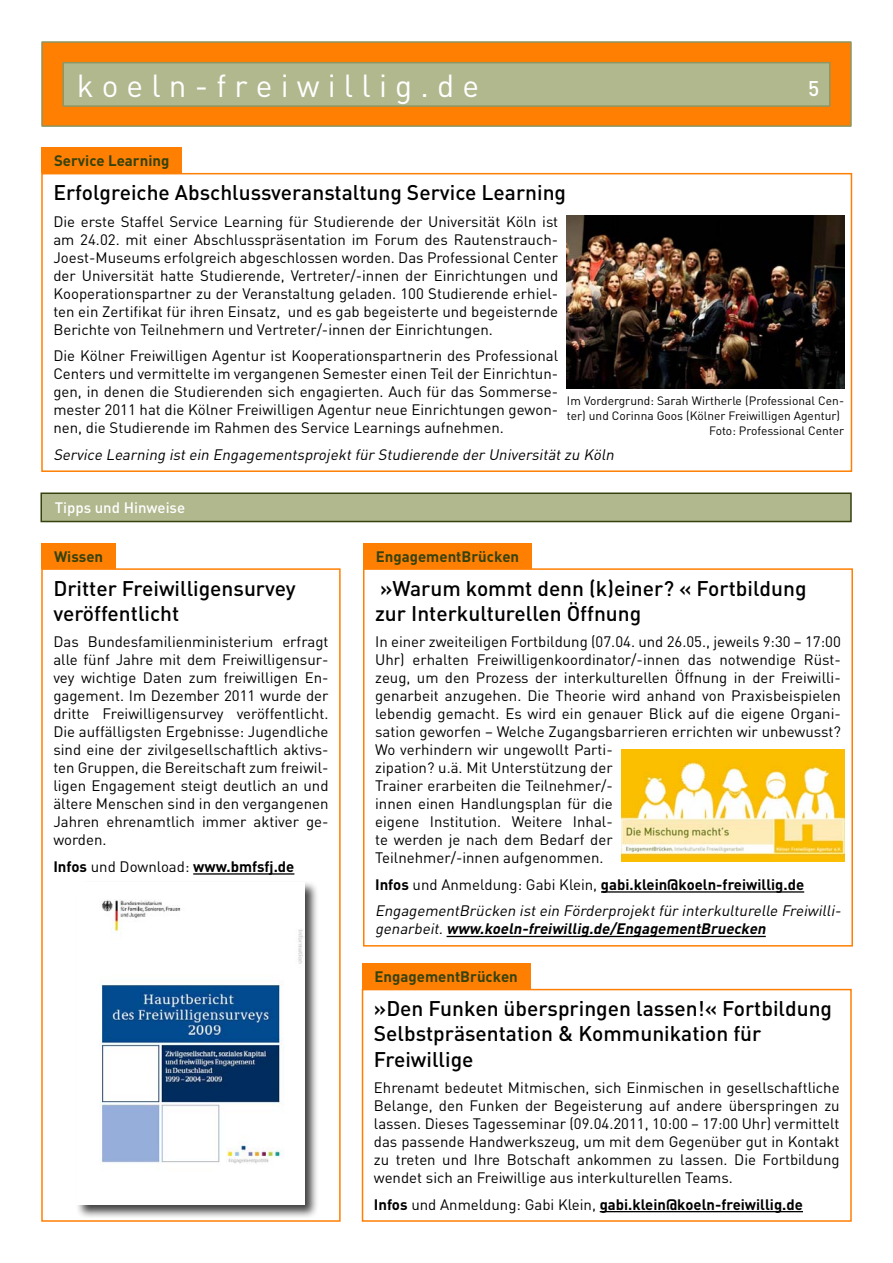
<style>
.page{position:relative;width:893px;height:1263px;background:#fff}
.page>*{position:absolute;margin:0;border:0;box-sizing:border-box;transform-origin:0 0}
.t1{font:31.5px "DIN";color:#fff}
.t2{font:500 21px/25.2px "DIN";color:#000}
.t3{font:500 21px "DIN";color:#fff}
.t4{font:15px/18px "DIN";color:#000;text-align:justify}
.t5{font:italic 15px/26.5px "DIN";color:#000}
.t6{font:700 15px "DIN";color:#000}
.t7{font:700 15px "DIN";color:#35420d}
.t8{font:italic 700 15px "DIN";color:#000}
.t9{font:500 15px "DIN";color:#fff}
.t10{font:12px "DIN";color:#000}
.s1{font-weight:400}
.s2{font-weight:700;font-style:normal}
.s3{font-style:normal}
</style>
<div class="page">
<div style="left:42px;top:42px;width:809px;height:84px;background:#ff7f02"></div>
<div style="left:41px;top:41px;width:811px;height:86px;border:2px solid #8c9662"></div>
<div style="left:63px;top:63px;width:767px;height:43px;background:#b1b88e"></div>
<div style="left:62px;top:62px;width:768px;height:45px;border:2px solid #8c9662"></div>
<div style="left:41px;top:543px;width:75px;height:25px;background:#ff7f02"></div>
<hr style="left:193px;top:873px;width:101px;height:2px;background:#000">
<div style="left:75px;top:880px;width:244px;height:339px;background:#000;opacity:.75"></div>
<img style="left:77px;top:882px;width:228px;height:322px">
<div style="left:41px;top:568px;width:300px;height:654px;border:2px solid #ff7f02"></div>
<div style="left:363px;top:543px;width:169px;height:25px;background:#ff7f02"></div>
<hr style="left:601px;top:891px;width:203px;height:2px;background:#000">
<hr style="left:447px;top:936px;width:319px;height:1px;background:#000">
<div style="left:363px;top:568px;width:490px;height:378px;border:2px solid #ff7f02"></div>
<div style="left:362px;top:963px;width:169px;height:26px;background:#ff7f02"></div>
<hr style="left:600px;top:1211px;width:203px;height:1px;background:#000">
<div style="left:362px;top:989px;width:490px;height:233px;border:2px solid #ff7f02"></div>
<div style="left:41px;top:493px;width:810px;height:28px;background:#b1b88e"></div>
<div style="left:40px;top:492px;width:812px;height:30px;border:2px solid #35420d"></div>
<img style="left:621px;top:749px;width:224px;height:112px">
<div style="left:41px;top:147px;width:141px;height:26px;background:#ff7f02"></div>
<div style="left:41px;top:173px;width:811px;height:299px;border:2px solid #ff7f02"></div>
<img style="left:567px;top:216px;width:277px;height:172px">
<h1 class="t1" style="left:77px;top:66px;width:404px">k o e l n - f r e i w i l l i g . d e</h1>
<h2 class="t3" style="left:808px;top:75px;width:13px">5</h2>
<p class="t7" style="left:54px;top:151px;width:117px">Service Learning</p>
<h2 class="t2" style="left:53px;top:179px;width:514px">Erfolgreiche Abschlussveranstaltung Service Learning</h2>
<p class="t4" style="left:53px;top:212px;width:506px">Die erste Staffel Service Learning für Studierende der Universität Köln ist am 24.02. mit einer Abschlusspräsentation im Forum des Rautenstrauch-Joest-Museums erfolgreich abgeschlossen worden. Das Professional Center der Universität hatte Studierende, Vertreter/-innen der Einrichtungen und Kooperationspartner zu der Veranstaltung geladen. 100 Studierende erhiel&shy;ten ein Zertifikat für ihren Einsatz, und es gab begeisterte und begeisternde Berichte von Teilnehmern und Vertreter/-innen der Einrichtungen.</p>
<p class="t4" style="left:53px;top:347px;width:506px">Die Kölner Freiwilligen Agentur ist Kooperationspartnerin des Professional Centers und vermittelte im vergangenen Semester einen Teil der Einrichtun&shy;gen, in denen die Studierenden sich engagierten. Auch für das Sommerse&shy;mester 2011 hat die Kölner Freiwilligen Agentur neue Einrichtungen gewon&shy;nen, die Studierende im Rahmen des Service Learnings aufnehmen.</p>
<p class="t5" style="left:53px;top:441px;width:565px">Service Learning istein Engagementsprojektfür Studierende der Universitätzu Köln</p>
<p class="t10" style="left:567px;top:393px;width:279px">Im Vordergrund: Sarah Wirtherle (Professional Cen-</p>
<p class="t10" style="left:567px;top:408px;width:275px">ter) und Corinna Goos (Kölner Freiwilligen Agentur)</p>
<p class="t10" style="left:709px;top:423px;width:136px">Foto: Professional Center</p>
<p class="t9" style="left:55px;top:498px;width:132px">Tipps und Hinweise</p>
<p class="t7" style="left:54px;top:547px;width:51px">Wissen</p>
<h2 class="t2" style="left:53px;top:575px;width:244px">Dritter Freiwilligensurvey veröffentlicht</h2>
<p class="t4" style="left:53px;top:633px;width:277px">Das Bundesfamilienministerium erfragt alle fünf Jahre mit dem Freiwilligensur&shy;vey wichtige Daten zum freiwilligen En&shy;gagement. Im Dezember 2011 wurde der dritte Freiwilligensurvey veröffentlicht.<br>Die auffälligsten Ergebnisse: Jugendliche sind eine der zivilgesellschaftlich aktivs&shy;ten Gruppen, die Bereitschaft zum freiwil&shy;ligen Engagement steigt deutlich an und ältere Menschen sind in den vergangenen Jahren ehrenamtlich immer aktiver ge&shy;worden.</p>
<p class="t6" style="left:53px;top:857px;width:243px">Infos <span class="s1">und Download:</span> www.bmfsfj.de</p>
<p class="t7" style="left:376px;top:547px;width:145px">EngagementBrücken</p>
<h2 class="t2" style="left:375px;top:575px;width:433px">»Warum kommt denn (k)einer? « Fortbildung zur Interkulturellen Öffnung</h2>
<p class="t4" style="left:375px;top:633px;width:467px;text-align:left">In einer zweiteiligen Fortbildung (07.04. und 26.05., jeweils 9:30 – 17:00<br>Uhr) erhalten Freiwilligenkoordinator/-innen das notwendige Rüst&shy;zeug, um den Prozess der interkulturellen Öffnung in der Freiwilli&shy;genarbeit anzugehen. Die Theorie wird anhand von Praxisbeispielen lebendig gemacht. Es wird ein genauer Blick auf die eigene Organi&shy;sation geworfen – Welche Zugangsbarrieren errichten wir unbewusst?<br>Wo verhindern wir ungewollt Parti-<br>zipation? u.ä. Mit Unterstützung der<br>Trainer erarbeiten die Teilnehmer/-<br>innen einen Handlungsplan für die<br>eigene Institution. Weitere Inhal-<br>te werden je nach dem Bedarf der<br>Teilnehmer/-innen aufgenommen.</p>
<p class="t5" style="left:375px;top:871px;width:470px"><span class="s2">Infos</span> <span class="s3">und Anmeldung: Gabi Klein,</span> <span class="s2">gabi.klein@koeln-freiwillig.de<br></span>EngagementBrücken istein Förderprojektfür interkulturelle Freiwilli-</p>
<p class="t8" style="left:375px;top:919px;width:395px"><span class="s1">genarbeit.</span>www.koeln-freiwillig.de/EngagementBruecken</p>
<p class="t7" style="left:375px;top:967px;width:145px">EngagementBrücken</p>
<h2 class="t2" style="left:374px;top:995px;width:460px">»Den Funken überspringen lassen!« Fortbildung<br>Selbstpräsentation &amp; Kommunikation für<br>Freiwillige</h2>
<p class="t4" style="left:374px;top:1078px;width:467px">Ehrenamt bedeutet Mitmischen, sich Einmischen in gesellschaftliche Belange, den Funken der Begeisterung auf andere überspringen zu lassen. Dieses Tagesseminar (09.04.2011, 10:00 – 17:00 Uhr) vermittelt das passende Handwerkszeug, um mit dem Gegenüber gut in Kontakt zu treten und Ihre Botschaft ankommen zu lassen. Die Fortbildung wendet sich an Freiwillige aus interkulturellen Teams.</p>
<p class="t6" style="left:374px;top:1194px;width:431px">Infos <span class="s1">und Anmeldung: Gabi Klein,</span> gabi.klein@koeln-freiwillig.de</p>
</div>
